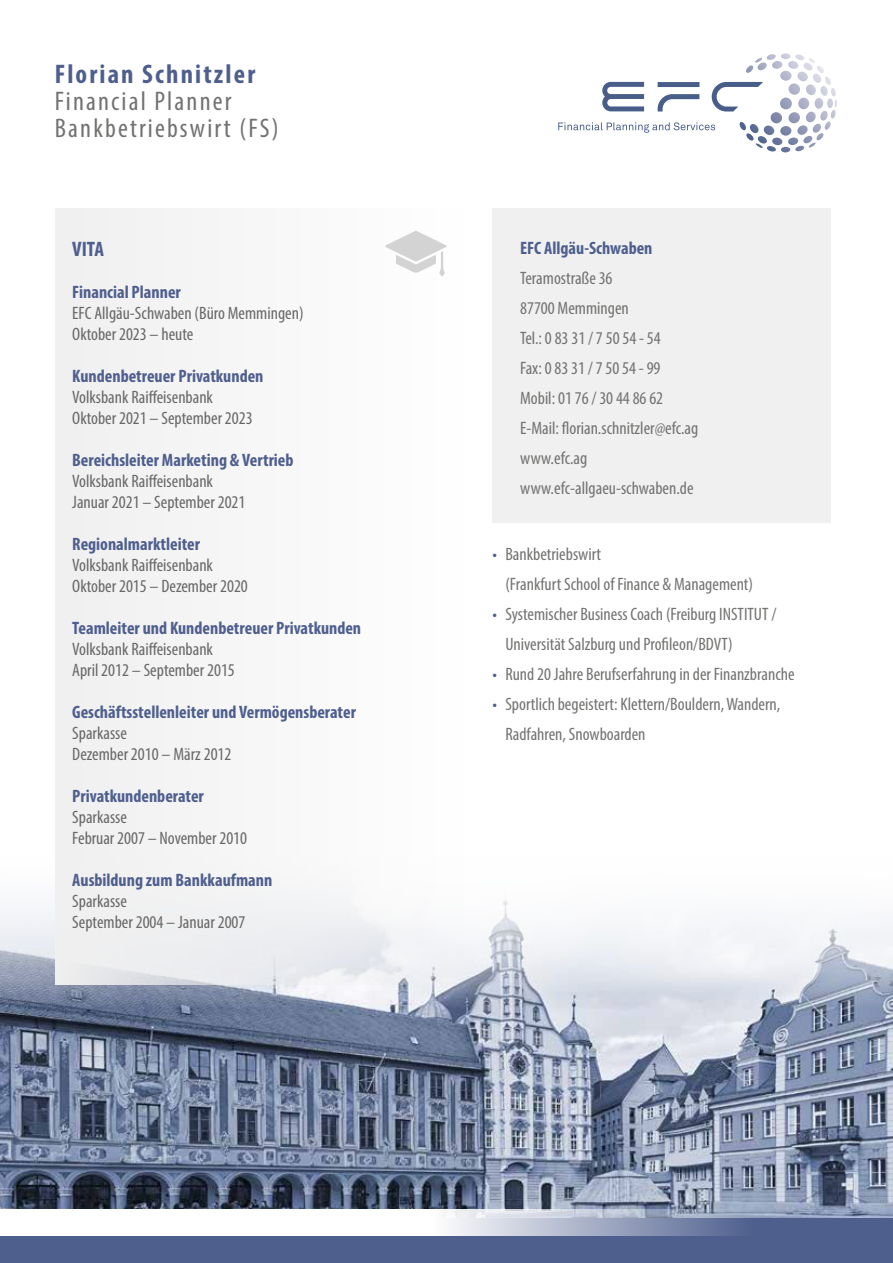
<style>
.page{position:relative;width:893px;height:1263px;background:#fff}
.page>*{position:absolute;margin:0;border:0;box-sizing:border-box;transform-origin:0 0}
.t1{font:condensed 27px/27px "Myriad Pro";letter-spacing:.08em;color:#727271}
.t2{font:700 condensed 27px "Myriad Pro";letter-spacing:.08em;color:#4e5f8e}
.t3{font:700 condensed 21px "Myriad Pro";color:#4e5e8e}
.t4{font:condensed 18px/30px "Myriad Pro";color:#727271}
.t5{font:condensed 18px/21px "Myriad Pro";color:#686868}
.t6{font:700 condensed 18px "Myriad Pro";color:#4e5e8e}
.t7{font:700 condensed 18px "Myriad Pro";color:#4e5f8e}
.s1{color:#4e5f8e}
</style>
<div class="page">
<svg style="left:602px;top:82px;width:42px;height:29px"></svg>
<svg style="left:658px;top:82px;width:41px;height:30px"></svg>
<svg style="left:712px;top:53px;width:124px;height:59px"></svg>
<svg style="left:558px;top:122px;width:157px;height:11px"></svg>
<img style="left:0;top:900px;width:893px;height:309px">
<div style="left:0;top:1218px;width:893px;height:45px;background:#4e5f8e"></div>
<svg style="left:0;top:1209px;width:893px;height:26px;fill:#f7f8fa"></svg>
<div style="left:55px;top:208px;width:408px;height:776px;background:#f0f0f0"></div>
<div style="left:493px;top:208px;width:338px;height:315px;background:#f0f0f0"></div>
<svg style="left:385px;top:231px;width:61px;height:45px"></svg>
<h1 class="t2" style="left:55px;top:57px;width:202px">Florian Schnitzler</h1>
<h1 class="t1" style="left:55px;top:87px;width:225px">Financial Planner<br>Bankbetriebswirt (FS)</h1>
<p class="t3" style="left:72px;top:236px;width:33px">VITA</p>
<p class="t6" style="left:72px;top:281px;width:110px">Financial Planner</p>
<p class="t5" style="left:72px;top:302px;width:233px">EFC Allgäu-Schwaben (Büro Memmingen)<br>Oktober 2023 – heute</p>
<p class="t6" style="left:72px;top:365px;width:193px">Kundenbetreuer Privatkunden</p>
<p class="t5" style="left:72px;top:386px;width:182px">Volksbank Raiffeisenbank<br>Oktober 2021 – September 2023</p>
<p class="t6" style="left:72px;top:449px;width:223px">Bereichsleiter Marketing &amp; Vertrieb</p>
<p class="t5" style="left:72px;top:470px;width:175px">Volksbank Raiffeisenbank<br>Januar 2021 – September 2021</p>
<p class="t6" style="left:72px;top:533px;width:129px">Regionalmarktleiter</p>
<p class="t5" style="left:72px;top:554px;width:177px">Volksbank Raiffeisenbank<br>Oktober 2015 – Dezember 2020</p>
<p class="t6" style="left:72px;top:617px;width:290px">Teamleiter und Kundenbetreuer Privatkunden</p>
<p class="t5" style="left:72px;top:638px;width:164px">Volksbank Raiffeisenbank<br>April 2012 – September 2015</p>
<p class="t6" style="left:72px;top:701px;width:285px">Geschäftsstellenleiter und Vermögensberater</p>
<p class="t5" style="left:72px;top:722px;width:161px">Sparkasse<br>Dezember 2010 – März 2012</p>
<p class="t6" style="left:72px;top:785px;width:133px">Privatkundenberater</p>
<p class="t5" style="left:72px;top:806px;width:176px">Sparkasse<br>Februar 2007 – November 2010</p>
<p class="t6" style="left:72px;top:869px;width:202px">Ausbildung zum Bankkaufmann</p>
<p class="t5" style="left:72px;top:890px;width:175px">Sparkasse<br>September 2004 – Januar 2007</p>
<p class="t7" style="left:520px;top:236px;width:134px">EFC Allgäu-Schwaben</p>
<p class="t4" style="left:520px;top:263px;width:180px">Teramostraße 36<br>87700 Memmingen<br>Tel.: 0 83 31 / 7 50 54 - 54<br>Fax: 0 83 31 / 7 50 54 - 99<br>Mobil: 01 76 / 30 44 86 62<br>E-Mail: florian.schnitzler@efc.ag www.efc.ag www.efc-allgaeu-schwaben.de</p>
<p class="t4" style="left:505px;top:539px;width:249px;text-indent:-13px"><span class="s1">•</span> Bankbetriebswirt<br>(Frankfurt School of Finance &amp; Management)</p>
<p class="t4" style="left:505px;top:599px;width:273px;text-indent:-13px"><span class="s1">•</span> Systemischer Business Coach (Freiburg INSTITUT /<br>Universität Salzburg und Profileon/BDVT)</p>
<p class="t4" style="left:493px;top:659px;width:303px"><span class="s1">•</span> Rund 20 Jahre Berufserfahrung in der Finanzbranche</p>
<p class="t4" style="left:505px;top:689px;width:276px;text-indent:-13px"><span class="s1">•</span> Sportlich begeistert: Klettern/Bouldern, Wandern,<br>Radfahren, Snowboarden</p>
</div>
